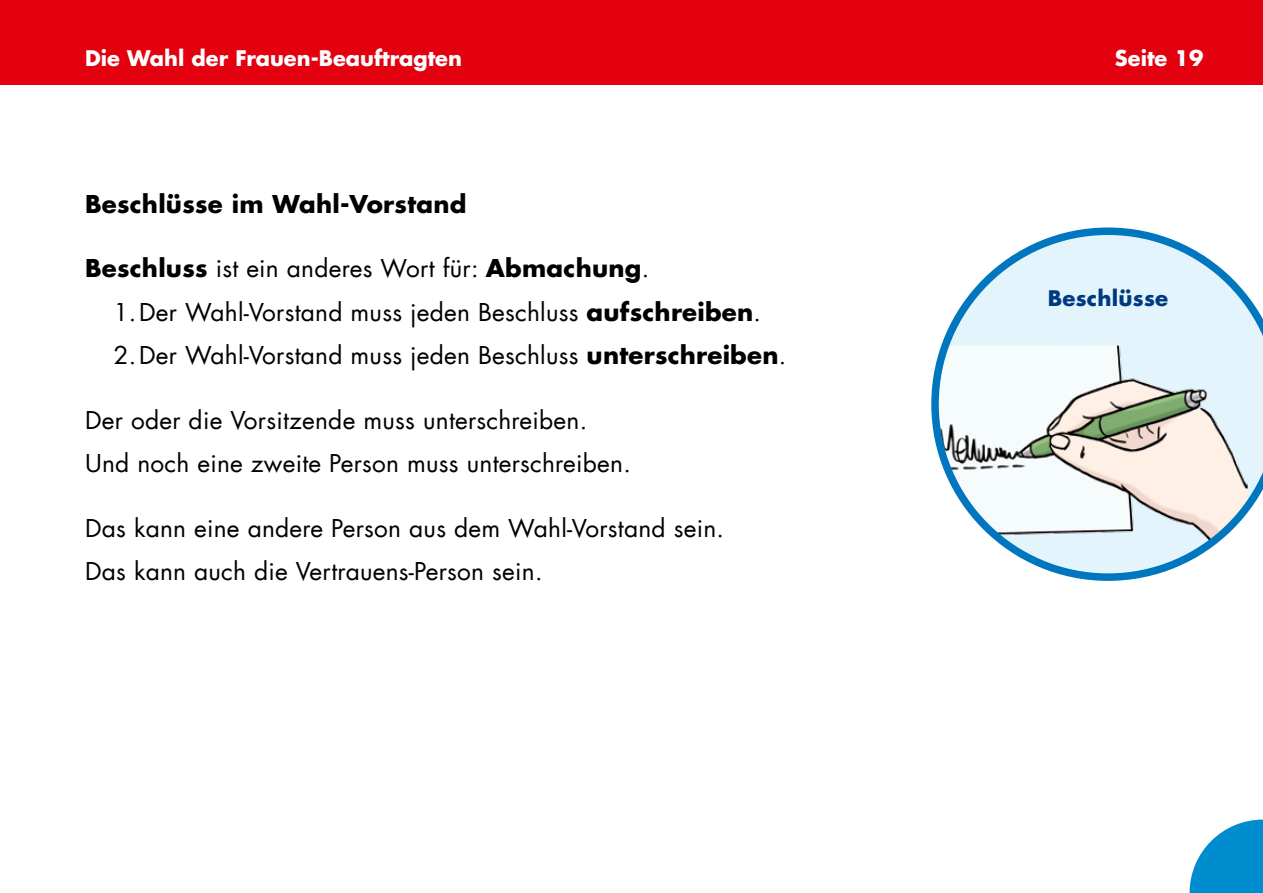
<style>
.page{position:relative;width:1263px;height:893px;background:#fff}
.page>*{position:absolute;margin:0;border:0;box-sizing:border-box;transform-origin:0 0}
.t1{font:24px/43.5px "Futura Com";letter-spacing:.01em;color:#000}
.t2{font:700 24px "Futura Com";letter-spacing:.01em;color:#000}
.t3{font:700 21px "Futura Com";color:#fff}
.t4{font:700 21px "Futura Com";letter-spacing:.01em;color:#003a7e}
.s1{font-weight:700}
</style>
<div class="page">
<svg style="left:931px;top:227px;width:332px;height:354px"></svg>
<div style="left:0;top:0;width:1263px;height:85px;background:#e3000f"></div>
<svg style="left:1189px;top:819px;width:74px;height:74px"></svg>
<p class="t3" style="left:85px;top:42px;width:378px">Die Wahl der Frauen-Beauftragten</p>
<p class="t3" style="left:1115px;top:42px;width:90px">Seite 19</p>
<p class="t2" style="left:85px;top:185px;width:383px">Beschlüsse im Wahl-Vorstand</p>
<p class="t1" style="left:114px;top:246px;width:674px;text-indent:-28px"><span class="s1">Beschluss</span> ist ein anderes Wort für: <span class="s1">Abmachung</span>.<br>1.Der Wahl-Vorstand muss jeden Beschluss <span class="s1">aufschreiben</span>.<br>2.Der Wahl-Vorstand muss jeden Beschluss <span class="s1">unterschreiben</span>.</p>
<p class="t1" style="left:85px;top:398px;width:547px">Der oder die Vorsitzende muss unterschreiben.<br>Und noch eine zweite Person muss unterschreiben.</p>
<p class="t1" style="left:85px;top:506px;width:640px">Das kann eine andere Person aus dem Wahl-Vorstand sein.<br>Das kann auch die Vertrauens-Person sein.</p>
<p class="t4" style="left:1048px;top:282px;width:122px">Beschlüsse</p>
</div>
